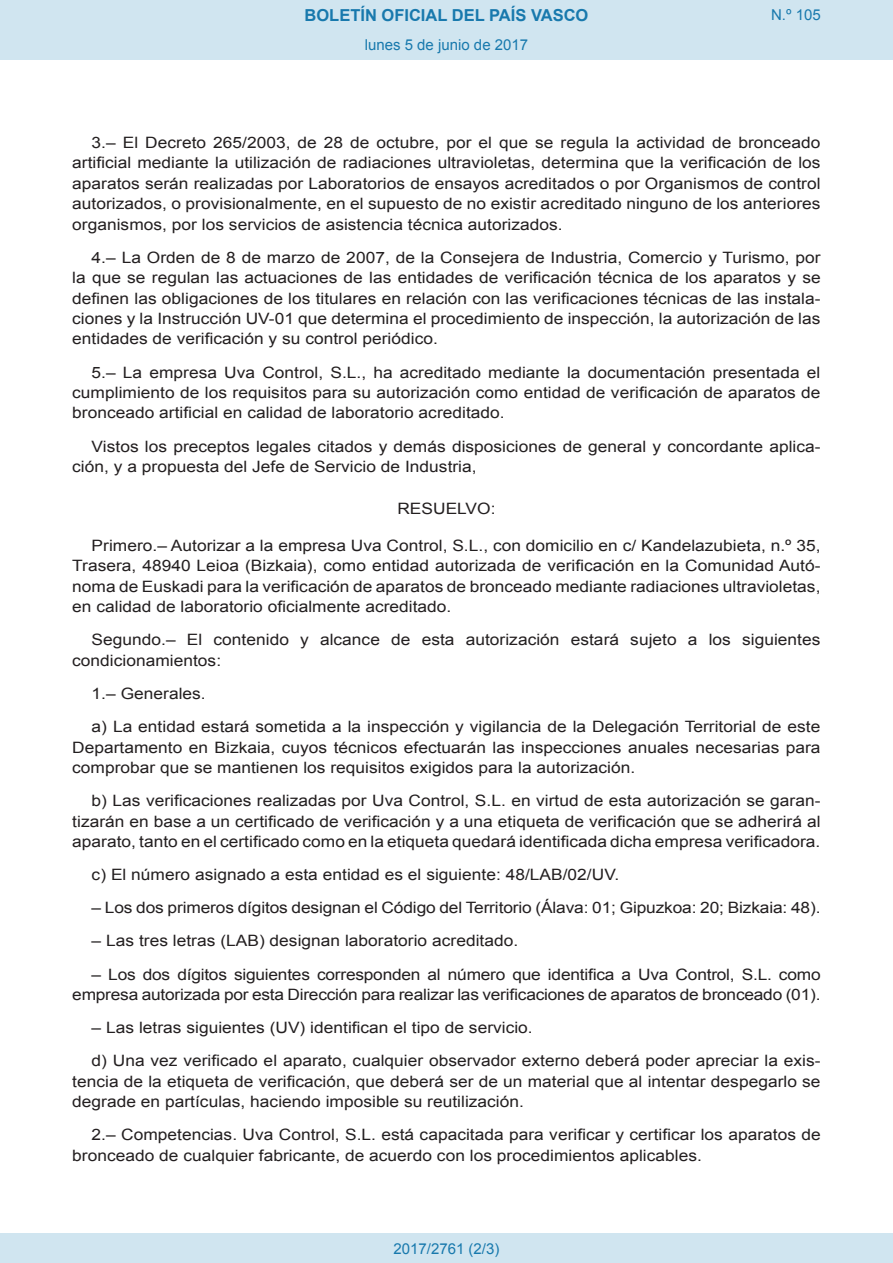
<style>
.page{position:relative;width:893px;height:1263px;background:#fff}
.page>*{position:absolute;margin:0;border:0;box-sizing:border-box;transform-origin:0 0}
.t1{font:700 16.5px "Arial";color:#1879ad}
.BOPVDetalle{font:15.6px/20.4px "Arial";color:#231f20;text-align:justify;scale:1.11 1}
.BOPVClave{font:15.6px "Arial";color:#231f20;scale:1.11 1}
.Paginacion_Centro{font:15px "Arial";color:#1879ad}
</style>
<div class="page">
<div style="left:0;top:0;width:893px;height:60px;background:#d0e5f0"></div>
<div style="left:0;top:1233px;width:893px;height:30px;background:#d0e5f0"></div>
<p class="t1" style="left:305px;top:4px;width:285px">BOLETÍN OFICIAL DEL PAÍS VASCO</p>
<p class="Paginacion_Centro" style="left:365px;top:35px;width:165px">lunes 5 de junio de 2017</p>
<p class="Paginacion_Centro" style="left:771px;top:5px;width:51px">N.º 105</p>
<p class="BOPVDetalle" style="left:72px;top:133px;width:676px;text-indent:19px">3.– El Decreto 265/2003, de 28 de octubre, por el que se regula la actividad de bronceado artificial mediante la utilización de radiaciones ultravioletas, determina que la verificación de los aparatos serán realizadas por Laboratorios de ensayos acreditados o por Organismos de control autorizados, o provisionalmente, en el supuesto de no existir acreditado ninguno de los anteriores organismos, por los servicios de asistencia técnica autorizados.</p>
<p class="BOPVDetalle" style="left:72px;top:247px;width:676px;text-indent:19px">4.– La Orden de 8 de marzo de 2007, de la Consejera de Industria, Comercio y Turismo, por la que se regulan las actuaciones de las entidades de verificación técnica de los aparatos y se definen las obligaciones de los titulares en relación con las verificaciones técnicas de las instala&shy;ciones y la Instrucción UV-01 que determina el procedimiento de inspección, la autorización de las entidades de verificación y su control periódico.</p>
<p class="BOPVDetalle" style="left:72px;top:362px;width:676px;text-indent:19px">5.– La empresa Uva Control, S.L., ha acreditado mediante la documentación presentada el cumplimiento de los requisitos para su autorización como entidad de verificación de aparatos de bronceado artificial en calidad de laboratorio acreditado.</p>
<p class="BOPVDetalle" style="left:72px;top:436px;width:676px;text-indent:19px">Vistos los preceptos legales citados y demás disposiciones de general y concordante aplica&shy;ción, y a propuesta del Jefe de Servicio de Industria,</p>
<p class="BOPVClave" style="left:397px;top:498px;width:90px">RESUELVO:</p>
<p class="BOPVDetalle" style="left:72px;top:535px;width:676px;text-indent:19px">Primero.– Autorizar a la empresa Uva Control, S.L., con domicilio en c/ Kandelazubieta, n.º 35, Trasera, 48940 Leioa (Bizkaia), como entidad autorizada de verificación en la Comunidad Autó&shy;noma de Euskadi para la verificación de aparatos de bronceado mediante radiaciones ultravioletas, en calidad de laboratorio oficialmente acreditado.</p>
<p class="BOPVDetalle" style="left:72px;top:630px;width:676px;text-indent:19px">Segundo.– El contenido y alcance de esta autorización estará sujeto a los siguientes condicionamientos:</p>
<p class="BOPVDetalle" style="left:92px;top:683px;width:104px">1.– Generales.</p>
<p class="BOPVDetalle" style="left:72px;top:717px;width:676px;text-indent:19px">a) La entidad estará sometida a la inspección y vigilancia de la Delegación Territorial de este Departamento en Bizkaia, cuyos técnicos efectuarán las inspecciones anuales necesarias para comprobar que se mantienen los requisitos exigidos para la autorización.</p>
<p class="BOPVDetalle" style="left:72px;top:791px;width:676px;text-indent:19px">b) Las verificaciones realizadas por Uva Control, S.L. en virtud de esta autorización se garan&shy;tizarán en base a un certificado de verificación y a una etiqueta de verificación que se adherirá al aparato, tanto en el certificado como en la etiqueta quedará identificada dicha empresa verificadora.</p>
<p class="BOPVDetalle" style="left:92px;top:864px;width:477px">c) El número asignado a esta entidad es el siguiente: 48/LAB/02/UV.</p>
<p class="BOPVDetalle" style="left:92px;top:898px;width:658px">– Los dos primeros dígitos designan el Código del Territorio (Álava: 01; Gipuzkoa: 20; Bizkaia: 48).</p>
<p class="BOPVDetalle" style="left:92px;top:931px;width:386px">– Las tres letras (LAB) designan laboratorio acreditado.</p>
<p class="BOPVDetalle" style="left:72px;top:964px;width:676px;text-align:right">– Los dos dígitos siguientes corresponden al número que identifica a Uva Control, S.L. como empresa autorizada por esta Dirección para realizar las verificaciones de aparatos de bronceado (01).</p>
<p class="BOPVDetalle" style="left:92px;top:1018px;width:399px">– Las letras siguientes (UV) identifican el tipo de servicio.</p>
<p class="BOPVDetalle" style="left:72px;top:1051px;width:676px;text-indent:19px">d) Una vez verificado el aparato, cualquier observador externo deberá poder apreciar la exis&shy;tencia de la etiqueta de verificación, que deberá ser de un material que al intentar despegarlo se degrade en partículas, haciendo imposible su reutilización.</p>
<p class="BOPVDetalle" style="left:72px;top:1125px;width:676px;text-indent:19px">2.– Competencias. Uva Control, S.L. está capacitada para verificar y certificar los aparatos de bronceado de cualquier fabricante, de acuerdo con los procedimientos aplicables.</p>
<p class="Paginacion_Centro" style="left:393px;top:1238px;width:107px">2017/2761 (2/3)</p>
</div>
